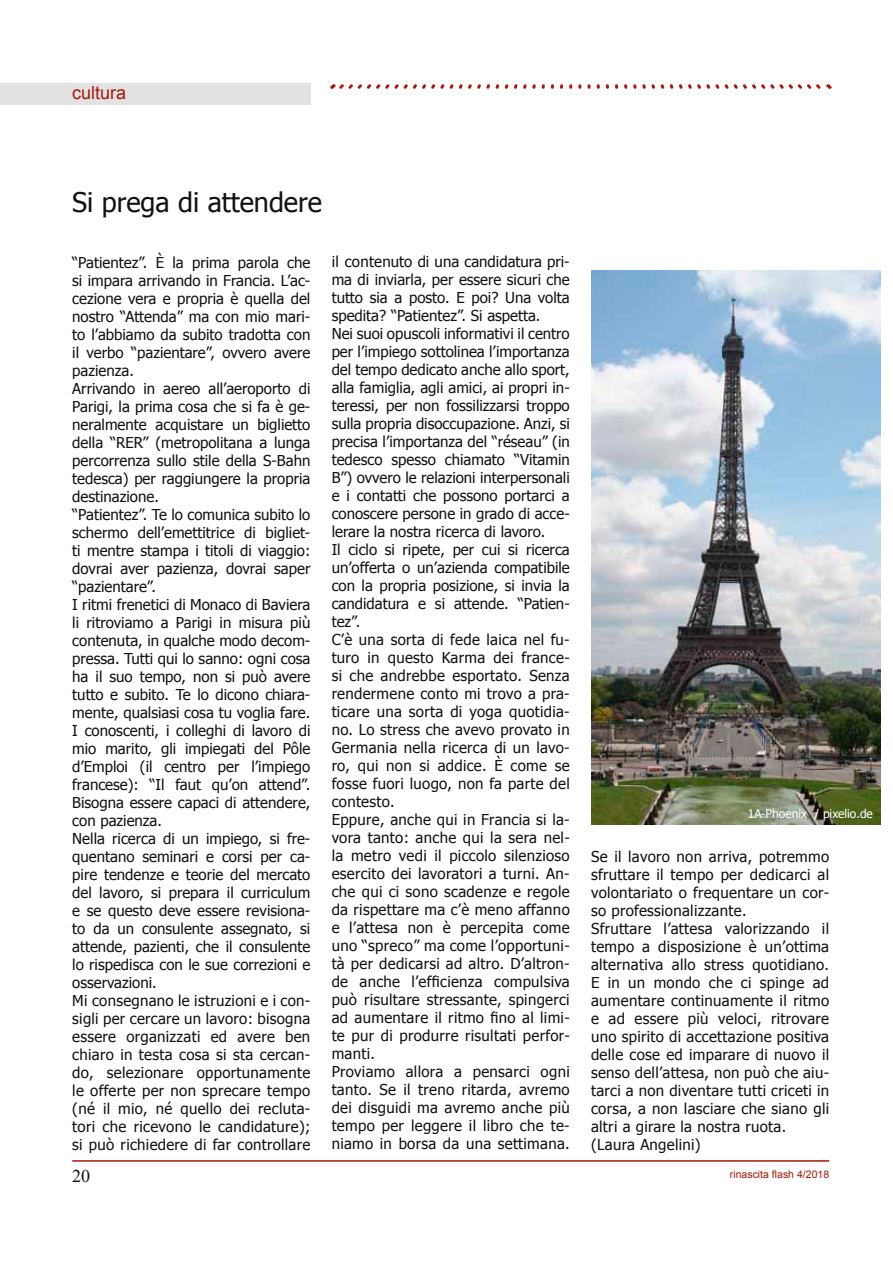
<style>
.page{position:relative;width:893px;height:1263px;background:#fff}
.page>*{position:absolute;margin:0;border:0;box-sizing:border-box;transform-origin:0 0}
.t1{font:27px "Tahoma";color:#111}
.t2{font:18px "Arial";color:#a3190a}
.t3{font:18px "Times New Roman";color:#111}
.t4{font:15px/18px "Tahoma";color:#111}
.t5{font:15px/18px "Tahoma";letter-spacing:.02em;color:#111}
.t6{font:12px "Tahoma";color:#fff}
.t7{font:10.5px "Arial";color:#a3190a}
</style>
<div class="page">
<hr style="left:72px;top:1160px;width:757px;height:2px;background:#a3190a">
<svg style="left:341px;top:84px;width:489px;height:5px"></svg>
<div style="left:0;top:83px;width:310px;height:21px;background:#e2e2e3"></div>
<img style="left:591px;top:270px;width:289px;height:555px">
<p class="t2" style="left:72px;top:80px;width:56px">cultura</p>
<h1 class="t1" style="left:72px;top:184px;width:251px">Si prega di attendere</h1>
<p class="t4" style="left:72px;top:254px;width:240px">“Patientez”. È la prima parola che si impara arrivando in Francia. L’ac&shy;cezione vera e propria è quella del nostro “Attenda” ma con mio mari&shy;to l’abbiamo da subito tradotta con il verbo “pazientare”, ovvero avere pazienza.<br>Arrivando in aereo all’aeroporto di Parigi, la prima cosa che si fa è ge&shy;neralmente acquistare un biglietto della “RER” (metropolitana a lunga percorrenza sullo stile della S-Bahn tedesca) per raggiungere la propria destinazione.<br>“Patientez”. Te lo comunica subito lo schermo dell’emettitrice di bigliet&shy;ti mentre stampa i titoli di viaggio: dovrai aver pazienza, dovrai saper “pazientare”.<br>I ritmi frenetici di Monaco di Baviera li ritroviamo a Parigi in misura più contenuta, in qualche modo decom&shy;pressa. Tutti qui lo sanno: ogni cosa ha il suo tempo, non si può avere tutto e subito. Te lo dicono chiara&shy;mente, qualsiasi cosa tu voglia fare.<br>I conoscenti, i colleghi di lavoro di mio marito, gli impiegati del Pôle d’Emploi (il centro per l’impiego francese): “Il faut qu’on attend”.<br>Bisogna essere capaci di attendere, con pazienza.<br>Nella ricerca di un impiego, si fre&shy;quentano seminari e corsi per ca&shy;pire tendenze e teorie del mercato del lavoro, si prepara il curriculum e se questo deve essere revisiona&shy;to da un consulente assegnato, si attende, pazienti, che il consulente lo rispedisca con le sue correzioni e osservazioni.<br>Mi consegnano le istruzioni e i con&shy;sigli per cercare un lavoro: bisogna essere organizzati ed avere ben chiaro in testa cosa si sta cercan&shy;do, selezionare opportunamente le offerte per non sprecare tempo (né il mio, né quello dei recluta&shy;tori che ricevono le candidature); si può richiedere di far controllare</p>
<p class="t4" style="left:332px;top:253px;width:240px">il contenuto di una candidatura pri&shy;ma di inviarla, per essere sicuri che tutto sia a posto. E poi? Una volta spedita? “Patientez”. Si aspetta.<br>Nei suoi opuscoli informativi il centro per l’impiego sottolinea l’importanza del tempo dedicato anche allo sport, alla famiglia, agli amici, ai propri in&shy;teressi, per non fossilizzarsi troppo sulla propria disoccupazione. Anzi, si precisa l’importanza del “réseau” (in tedesco spesso chiamato “Vitamin B”) ovvero le relazioni interpersonali e i contatti che possono portarci a conoscere persone in grado di acce&shy;lerare la nostra ricerca di lavoro.<br>Il ciclo si ripete, per cui si ricerca un’offerta o un’azienda compatibile con la propria posizione, si invia la candidatura e si attende. “Patien&shy;tez”.<br>C’è una sorta di fede laica nel fu&shy;turo in questo Karma dei france&shy;si che andrebbe esportato. Senza rendermene conto mi trovo a pra&shy;ticare una sorta di yoga quotidia&shy;no. Lo stress che avevo provato in Germania nella ricerca di un lavo&shy;ro, qui non si addice. È come se fosse fuori luogo, non fa parte del contesto.<br>Eppure, anche qui in Francia si la&shy;vora tanto: anche qui la sera nel&shy;la metro vedi il piccolo silenzioso esercito dei lavoratori a turni. An&shy;che qui ci sono scadenze e regole da rispettare ma c’è meno affanno e l’attesa non è percepita come uno “spreco” ma come l’opportuni&shy;tà per dedicarsi ad altro. D’altron&shy;de anche l’efficienza compulsiva può risultare stressante, spingerci ad aumentare il ritmo fino al limi&shy;te pur di produrre risultati perfor&shy;manti.<br>Proviamo allora a pensarci ogni tanto. Se il treno ritarda, avremo dei disguidi ma avremo anche più tempo per leggere il libro che te&shy;niamo in borsa da una settimana.</p>
<p class="t3" style="left:72px;top:1163px;width:19px">20</p>
<p class="t6" style="left:748px;top:806px;width:127px">1A-Phoenix / pixelio.de</p>
<p class="t5" style="left:591px;top:848px;width:240px">Se il lavoro non arriva, potremmo sfruttare il tempo per dedicarci al volontariato o frequentare un cor&shy;so professionalizzante.<br>Sfruttare l’attesa valorizzando il tempo a disposizione è un’ottima alternativa allo stress quotidiano.<br>E in un mondo che ci spinge ad aumentare continuamente il ritmo e ad essere più veloci, ritrovare uno spirito di accettazione positiva delle cose ed imparare di nuovo il senso dell’attesa, non può che aiu&shy;tarci a non diventare tutti criceti in corsa, a non lasciare che siano gli altri a girare la nostra ruota. (Laura Angelini)</p>
<p class="t7" style="left:730px;top:1166px;width:101px">rinascita flash 4/2018</p>
</div>
